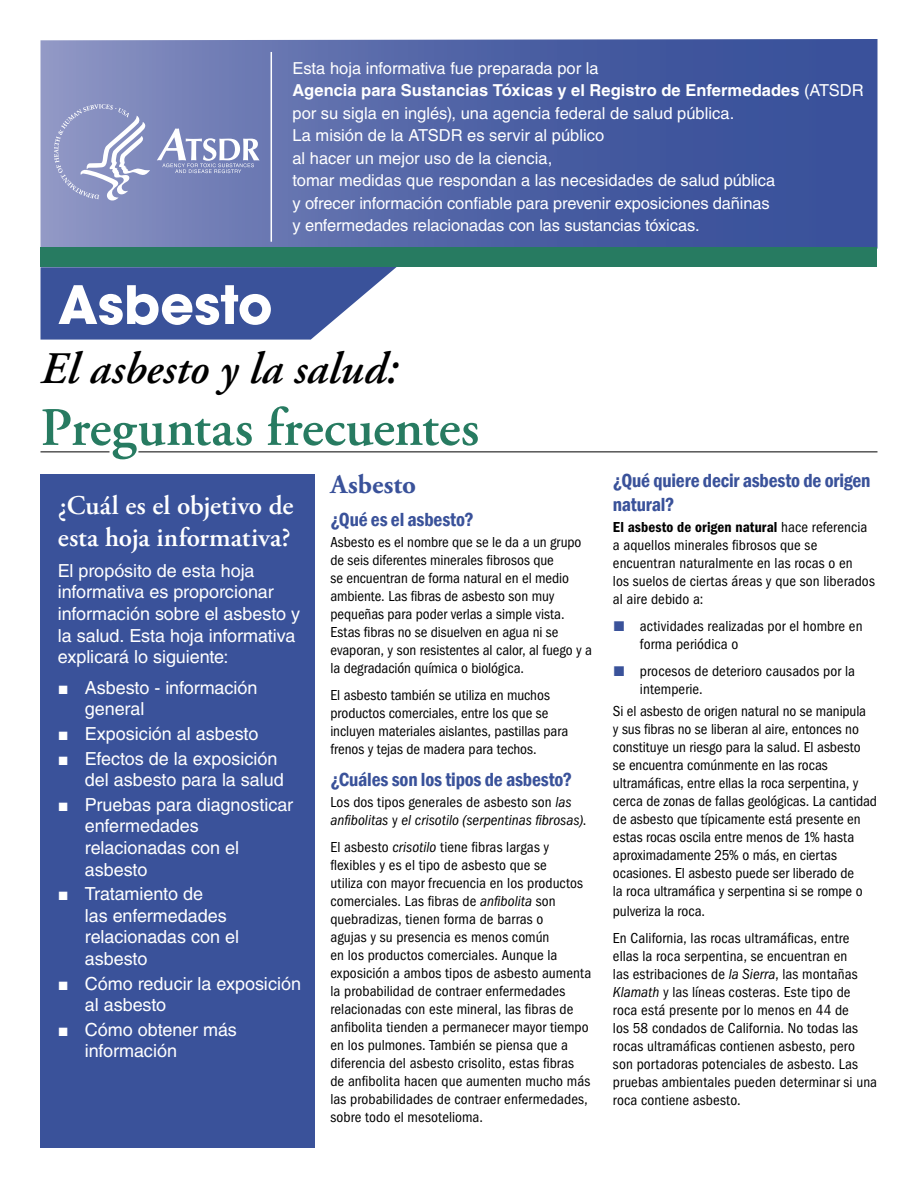
<style>
.page{position:relative;width:918px;height:1188px;background:#fff}
.page>*{position:absolute;margin:0;border:0;box-sizing:border-box;transform-origin:0 0}
.t1{font:600 54px "Adobe Garamond Pro";letter-spacing:-.005em;color:#277b61}
.t2{font:700 52.5px "ITC Avant Garde Std";color:#fff}
.t3{font:italic 600 45px "Adobe Garamond Pro";color:#000}
.t4{font:600 27px/32.4px "Adobe Garamond Pro";letter-spacing:-.005em;color:#fff}
.t5{font:700 27px "Adobe Garamond Pro";color:#3a529a}
.t6{font:600 condensed 19.5px/23.4px "Franklin Gothic";letter-spacing:-.01em;color:#3a529a}
.t7{font:18px/21.6px "Helvetica LT Std";letter-spacing:-.005em;color:#fff}
.t8{font:16.5px/22.5px "Helvetica LT Std";letter-spacing:-.005em;color:#fff}
.t9{font:condensed 15px/18px "ITC Franklin Gothic Std";letter-spacing:.005em;color:#000}
.t10{font:italic condensed 15px/18px "ITC Franklin Gothic Std";letter-spacing:.005em;color:#000}
.s1{font-weight:700}
.s2{font-family:"Arial"}
.s3{font-style:normal}
.s4{font-style:italic}
.s5{font-family:"ITC Franklin Gothic Std Dm Cd";font-stretch:normal}
.s6{font-family:"Arial";font-stretch:normal;font-size:21px;color:#3a529a}
</style>
<div class="page">
<svg style="left:40px;top:39px;width:838px;height:209px;background:#5567a7"></svg>
<div style="left:40px;top:474px;width:275px;height:674px;background:#3a529a"></div>
<hr style="left:271px;top:52px;width:1px;height:190px;background:#fff">
<hr style="left:40px;top:452px;width:70px;height:1px;background:#000">
<hr style="left:138px;top:452px;width:739px;height:1px;background:#000">
<svg style="left:54px;top:104px;width:96px;height:97px;background:#9aa2ca"></svg>
<svg style="left:157px;top:128px;width:103px;height:45px"></svg>
<svg style="left:40px;top:267px;width:357px;height:73px;background:#5368a7"></svg>
<div style="left:40px;top:248px;width:838px;height:19px;background:#277b61"></div>
<p class="t8" style="left:292px;top:57px;width:573px">Esta hoja informativa fue preparada por la<br><span class="s1">Agencia para Sustancias Tóxicas y el Registro de Enfermedades</span> (ATSDR por su sigla en inglés), una agencia federal de salud pública.<br>La misión de la ATSDR es servir al público<br>al hacer un mejor uso de la ciencia,<br>tomar medidas que respondan a las necesidades de salud pública<br>y ofrecer información confiable para prevenir exposiciones dañinas<br>y enfermedades relacionadas con las sustancias tóxicas.</p>
<p class="t2" style="left:58px;top:271px;width:216px">Asbesto</p>
<p class="t3" style="left:40px;top:343px;width:359px">El asbesto y la salud:</p>
<h1 class="t1" style="left:40px;top:397px;width:440px">Preguntas frecuentes</h1>
<h2 class="t4" style="left:58px;top:489px;width:237px">¿Cuál es el objetivo de esta hoja informativa?</h2>
<p class="t7" style="left:58px;top:560px;width:244px">El propósito de esta hoja informativa es proporcionar información sobre el asbesto y la salud. Esta hoja informativa explicará lo siguiente:</p>
<p class="t7" style="left:85px;top:677px;width:174px;text-indent:-27px"><span class="s2">■</span> Asbesto - información general</p>
<p class="t7" style="left:58px;top:723px;width:202px"><span class="s2">■</span> Exposición al asbesto</p>
<p class="t7" style="left:85px;top:747px;width:200px;text-indent:-27px"><span class="s2">■</span> Efectos de la exposición del asbesto para la salud</p>
<p class="t7" style="left:85px;top:794px;width:210px;text-indent:-27px"><span class="s2">■</span> Pruebas para diagnosticar enfermedades relacionadas con el asbesto</p>
<p class="t7" style="left:85px;top:883px;width:156px;text-indent:-27px"><span class="s2">■</span> Tratamiento de<br>las enfermedades relacionadas con el asbesto</p>
<p class="t7" style="left:85px;top:973px;width:218px;text-indent:-27px"><span class="s2">■</span> Cómo reducir la exposición al asbesto</p>
<p class="t7" style="left:85px;top:1019px;width:154px;text-indent:-27px"><span class="s2">■</span> Cómo obtener más información</p>
<h2 class="t5" style="left:330px;top:469px;width:87px">Asbesto</h2>
<h3 class="t6" style="left:330px;top:507px;width:145px">¿Qué es el asbesto?</h3>
<p class="t9" style="left:330px;top:533px;width:263px">Asbesto es el nombre que se le da a un grupo de seis diferentes minerales fibrosos que<br>se encuentran de forma natural en el medio ambiente. Las fibras de asbesto son muy pequeñas para poder verlas a simple vista.<br>Estas fibras no se disuelven en agua ni se evaporan, y son resistentes al calor, al fuego y a la degradación química o biológica.</p>
<p class="t9" style="left:330px;top:686px;width:239px">El asbesto también se utiliza en muchos productos comerciales, entre los que se incluyen materiales aislantes, pastillas para frenos y tejas de madera para techos.</p>
<h3 class="t6" style="left:330px;top:768px;width:243px">¿Cuáles son los tipos de asbesto?</h3>
<p class="t10" style="left:330px;top:793px;width:258px"><span class="s3">Los dos tipos generales de asbesto son</span> las anfibolitas <span class="s3">y</span> el crisotilo (serpentinas fibrosas)<span class="s3">.</span></p>
<p class="t9" style="left:330px;top:838px;width:262px">El asbesto <span class="s4">crisotilo</span> tiene fibras largas y flexibles y es el tipo de asbesto que se<br>utiliza con mayor frecuencia en los productos comerciales. Las fibras de <span class="s4">anfibolita</span> son quebradizas, tienen forma de barras o<br>agujas y su presencia es menos común<br>en los productos comerciales. Aunque la exposición a ambos tipos de asbesto aumenta la probabilidad de contraer enfermedades relacionadas con este mineral, las fibras de anfibolita tienden a permanecer mayor tiempo en los pulmones. También se piensa que a diferencia del asbesto crisolito, estas fibras de anfibolita hacen que aumenten mucho más las probabilidades de contraer enfermedades, sobre todo el mesotelioma.</p>
<h3 class="t6" style="left:613px;top:469px;width:259px">¿Qué quiere decir asbesto de origen natural?</h3>
<p class="t9" style="left:613px;top:518px;width:264px"><span class="s5">El asbesto de origen natural</span> hace referencia a aquellos minerales fibrosos que se encuentran naturalmente en las rocas o en<br>los suelos de ciertas áreas y que son liberados al aire debido a:</p>
<p class="t9" style="left:640px;top:617px;width:224px;text-indent:-27px"><span class="s6">■</span> actividades realizadas por el hombre en forma periódica o</p>
<p class="t9" style="left:613px;top:662px;width:244px"><span class="s6">■</span> procesos de deterioro causados por la</p>
<p class="t9" style="left:613px;top:678px;width:255px;line-height:22.5px;text-indent:27px">intemperie.<br>Si el asbesto de origen natural no se manipula</p>
<p class="t9" style="left:613px;top:720px;width:266px">y sus fibras no se liberan al aire, entonces no constituye un riesgo para la salud. El asbesto<br>se encuentra comúnmente en las rocas ultramáficas, entre ellas la roca serpentina, y cerca de zonas de fallas geológicas. La cantidad de asbesto que típicamente está presente en estas rocas oscila entre menos de 1% hasta aproximadamente 25% o más, en ciertas ocasiones. El asbesto puede ser liberado de<br>la roca ultramáfica y serpentina si se rompe o</p>
<p class="t9" style="left:613px;top:902px;width:94px">pulveriza la roca.</p>
<p class="t9" style="left:613px;top:929px;width:266px">En California, las rocas ultramáficas, entre ellas la roca serpentina, se encuentran en<br>las estribaciones de <span class="s4">la Sierra</span>, las montañas <span class="s4">Klamath</span> y las líneas costeras. Este tipo de roca está presente por lo menos en 44 de<br>los 58 condados de California. No todas las rocas ultramáficas contienen asbesto, pero son portadoras potenciales de asbesto. Las pruebas ambientales pueden determinar si una roca contiene asbesto.</p>
</div>
